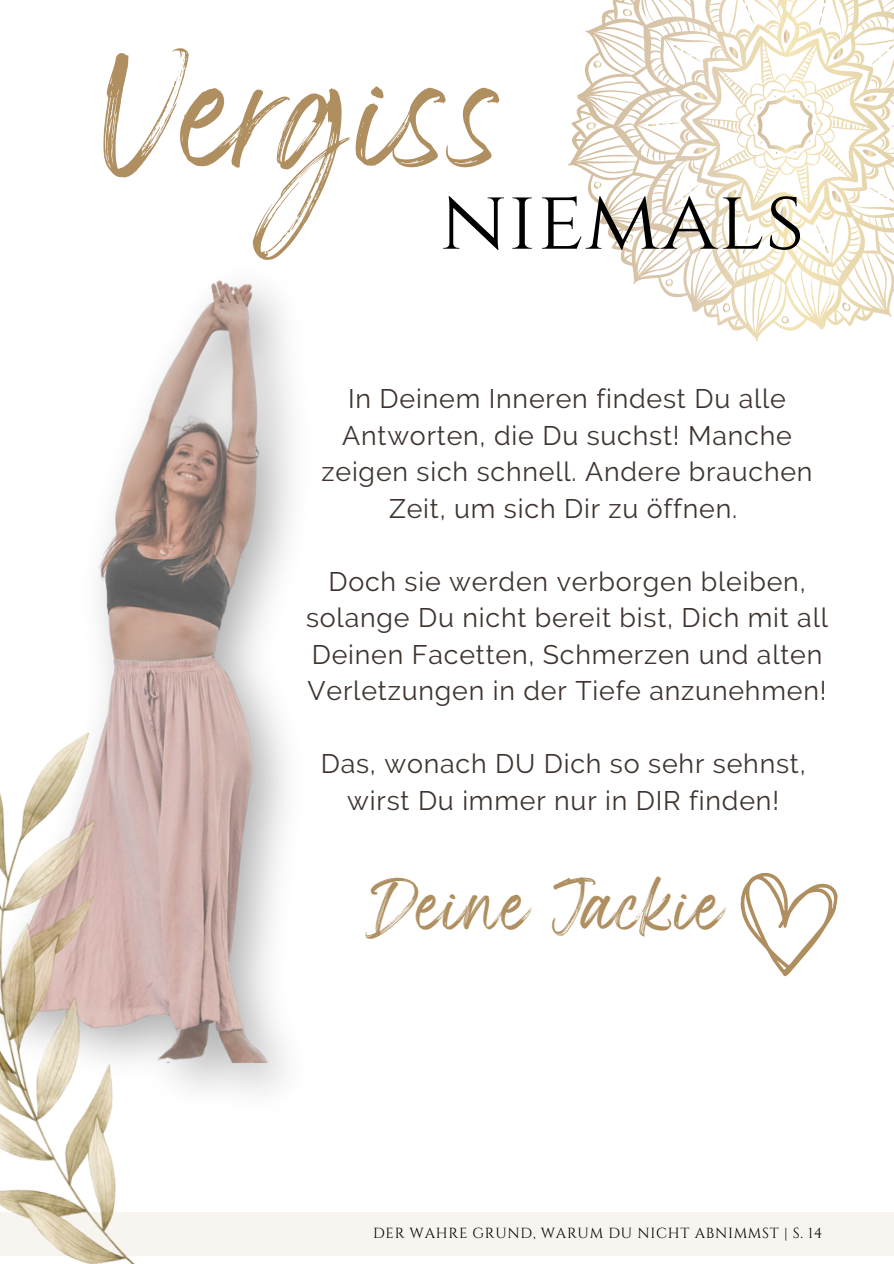
<style>
.page{position:relative;width:894px;height:1264px;background:#fff}
.page>*{position:absolute;margin:0;border:0;box-sizing:border-box;transform-origin:0 0}
.t1{font:89.4px "Wonderful Branding";color:#af8f60}
.t2{font:85.35px "Cinzel";letter-spacing:.01em;color:#000}
.t3{font:40.2px "Wonderful Branding";color:#af8f60}
.t4{font:26.85px/36.5px "Raleway";letter-spacing:.03em;color:#3f342f;text-align:center}
.t5{font:14.55px "Cinzel";letter-spacing:.05em;color:#000}
</style>
<div class="page">
<svg style="left:568px;top:0;width:325px;height:342px"></svg>
<svg style="left:862px;top:149px;width:14px;height:8px"></svg>
<svg style="left:868px;top:188px;width:25px;height:17px"></svg>
<svg style="left:831px;top:190px;width:9px;height:12px"></svg>
<svg style="left:815px;top:224px;width:5px;height:10px"></svg>
<svg style="left:819px;top:235px;width:5px;height:9px"></svg>
<svg style="left:824px;top:245px;width:4px;height:9px"></svg>
<svg style="left:841px;top:302px;width:9px;height:10px"></svg>
<svg style="left:780px;top:315px;width:9px;height:9px"></svg>
<svg style="left:779px;top:205px;width:7px;height:15px"></svg>
<svg style="left:741px;top:223px;width:9px;height:31px"></svg>
<svg style="left:722px;top:302px;width:8px;height:11px"></svg>
<svg style="left:665px;top:279px;width:8px;height:8px"></svg>
<svg style="left:726px;top:189px;width:10px;height:12px"></svg>
<svg style="left:690px;top:184px;width:8px;height:8px"></svg>
<svg style="left:682px;top:192px;width:7px;height:6px"></svg>
<svg style="left:674px;top:199px;width:7px;height:6px"></svg>
<svg style="left:623px;top:234px;width:10px;height:9px"></svg>
<svg style="left:593px;top:181px;width:9px;height:8px"></svg>
<svg style="left:692px;top:147px;width:15px;height:7px"></svg>
<svg style="left:647px;top:122px;width:32px;height:5px"></svg>
<svg style="left:585px;top:122px;width:11px;height:8px"></svg>
<svg style="left:592px;top:60px;width:9px;height:8px"></svg>
<svg style="left:693px;top:92px;width:14px;height:8px"></svg>
<svg style="left:673px;top:44px;width:28px;height:17px"></svg>
<svg style="left:621px;top:9px;width:11px;height:8px"></svg>
<svg style="left:729px;top:47px;width:9px;height:12px"></svg>
<svg style="left:741px;top:0;width:13px;height:25px"></svg>
<svg style="left:783px;top:29px;width:6px;height:15px"></svg>
<svg style="left:818px;top:0;width:10px;height:26px"></svg>
<svg style="left:833px;top:48px;width:9px;height:12px"></svg>
<svg style="left:871px;top:57px;width:8px;height:8px"></svg>
<svg style="left:880px;top:51px;width:7px;height:6px"></svg>
<svg style="left:887px;top:44px;width:6px;height:6px"></svg>
<svg style="left:862px;top:95px;width:14px;height:7px"></svg>
<svg style="left:753px;top:94px;width:63px;height:61px"></svg>
<img style="left:98px;top:280px;width:194px;height:813px">
<svg style="left:740px;top:872px;width:98px;height:105px"></svg>
<div style="left:0;top:1211px;width:893px;height:44px;background:#f8f5f1"></div>
<img style="left:0;top:691px;width:243px;height:402px">
<img style="left:0;top:911px;width:220px;height:352px">
<p class="t1" style="left:103px;top:92px;width:417px">Vergiss</p>
<h1 class="t2" style="left:440px;top:166px;width:366px">niemals</h1>
<p class="t4" style="left:321px;top:380px;width:492px">In Deinem Inneren findest Du alle<br>Antworten, die Du suchst! Manche zeigen sich schnell. Andere brauchen<br>Zeit, um sich Dir zu öffnen.</p>
<p class="t4" style="left:306px;top:563px;width:523px">Doch sie werden verborgen bleiben, solange Du nicht bereit bist, Dich mit all Deinen Facetten, Schmerzen und alten Verletzungen in der Tiefe anzunehmen!</p>
<h3 class="t4" style="left:320px;top:745px;width:486px">Das, wonach DU Dich so sehr sehnst, wirst Du immer nur in DIR finden!</h3>
<h3 class="t3" style="left:382px;top:896px;width:345px">Deine Jackie</h3>
<h3 class="t5" style="left:373px;top:1223px;width:450px">DER WAHRE GRUND, WARUM DU NICHT ABNIMMST | S. 14</h3>
</div>
